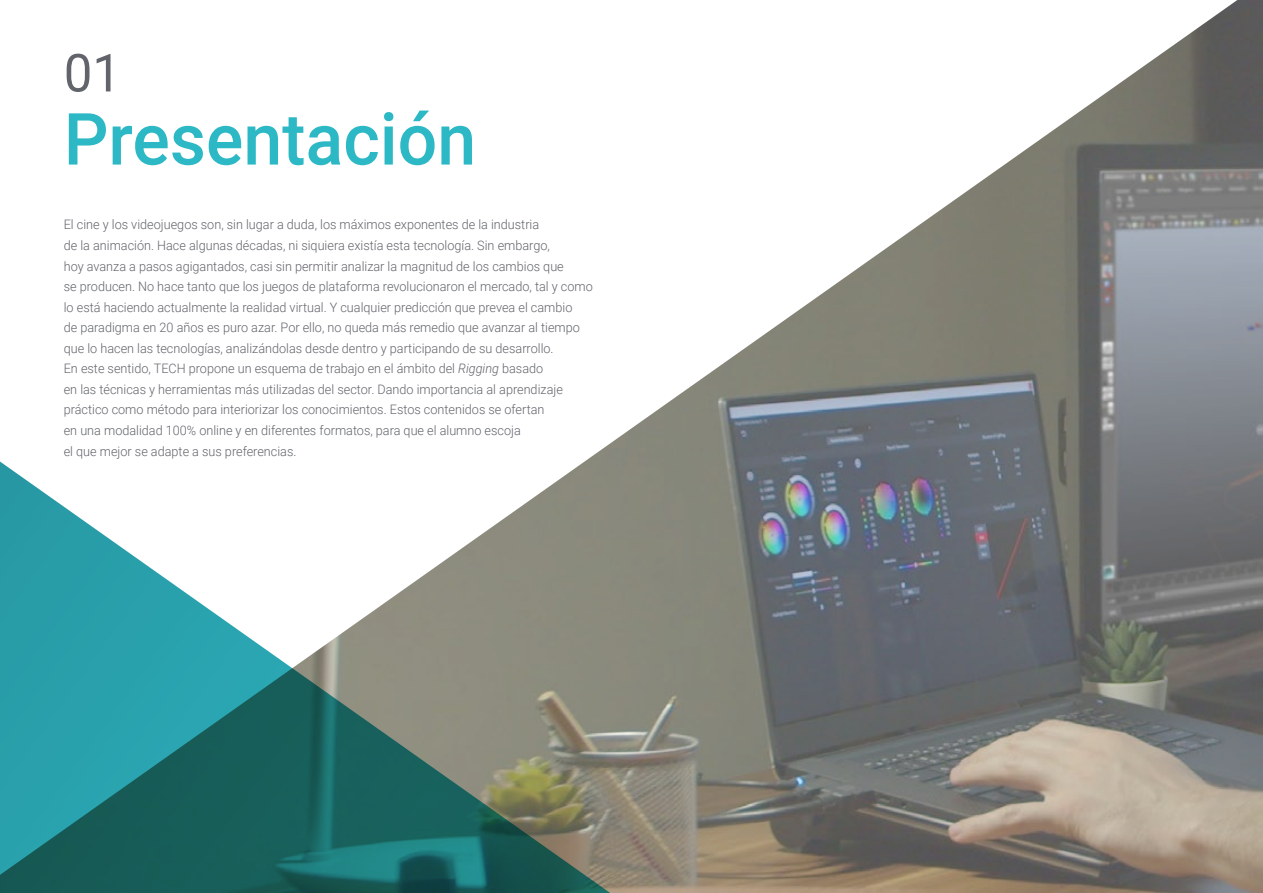
<style>
.page{position:relative;width:1263px;height:893px;background:#fff}
.page>*{position:absolute;margin:0;border:0;box-sizing:border-box;transform-origin:0 0}
.t1{font:500 72px "Roboto";color:#2db8c5}
.t2{font:52.5px "Roboto";color:#61646a}
.t3{font:300 13.05px/20.5px "Roboto";color:#61646a}
.s1{font-style:italic}
</style>
<div class="page">
<img style="left:607px;top:0;width:656px;height:893px">
<svg style="left:0;top:446px;width:640px;height:447px"></svg>
<h2 class="t2" style="left:64px;top:36px;width:59px">01</h2>
<h1 class="t1" style="left:64px;top:89px;width:414px">Presentación</h1>
<p class="t3" style="left:64px;top:214px;width:530px">El cine y los videojuegos son, sin lugar a duda, los máximos exponentes de la industria<br>de la animación. Hace algunas décadas, ni siquiera existía esta tecnología. Sin embargo,<br>hoy avanza a pasos agigantados, casi sin permitir analizar la magnitud de los cambios que<br>se producen. No hace tanto que los juegos de plataforma revolucionaron el mercado, tal y como lo está haciendo actualmente la realidad virtual. Y cualquier predicción que prevea el cambio<br>de paradigma en 20 años es puro azar. Por ello, no queda más remedio que avanzar al tiempo que lo hacen las tecnologías, analizándolas desde dentro y participando de su desarrollo.<br>En este sentido, TECH propone un esquema de trabajo en el ámbito del <span class="s1">Rigging</span> basado<br>en las técnicas y herramientas más utilizadas del sector. Dando importancia al aprendizaje práctico como método para interiorizar los conocimientos. Estos contenidos se ofertan<br>en una modalidad 100% online y en diferentes formatos, para que el alumno escoja<br>el que mejor se adapte a sus preferencias.</p>
</div>
